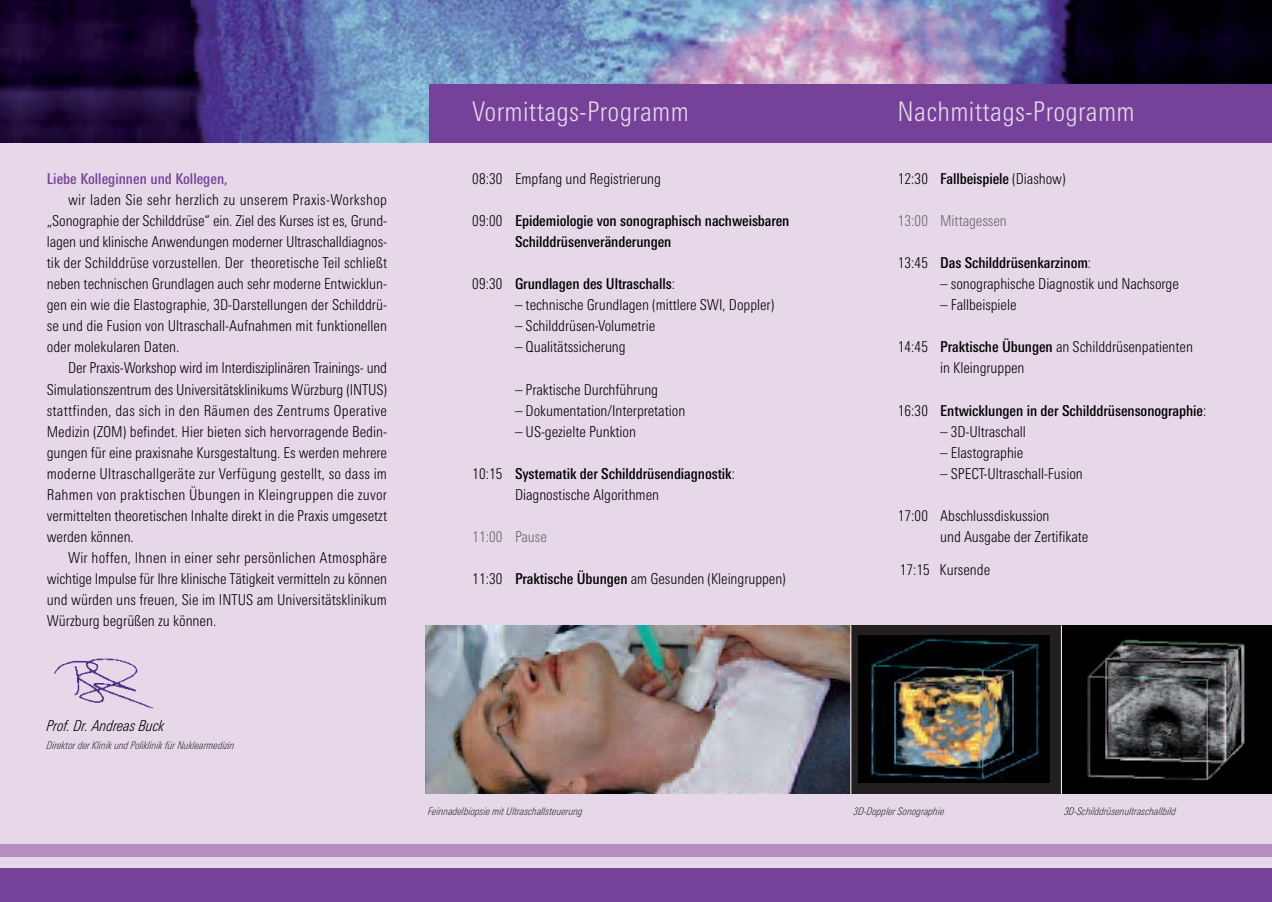
<style>
.page{position:relative;width:1272px;height:902px;background:#fff}
.page>*{position:absolute;margin:0;border:0;box-sizing:border-box;transform-origin:0 0}
.t1{font:300 condensed 27px "LT Univers";letter-spacing:.015em;color:#e6d8e9}
.t2{font:300 condensed 15px/21px "LT Univers";letter-spacing:-.005em;color:#000;text-align:justify}
.t3{font:500 condensed 15px/21px "LT Univers";letter-spacing:-.005em;color:#000}
.t4{font:500 condensed 15px "LT Univers";color:#764199}
.t5{font:300 condensed 15px "LT Univers";letter-spacing:-.005em;color:#666}
.t6{font:italic 300 condensed 15px "LT Univers";color:#000}
.t7{font:italic 300 condensed 10.5px "LT Univers";color:#333}
.s1{font-weight:300}
.s2{font-weight:500}
</style>
<div class="page">
<div style="left:0;top:0;width:1271px;height:901px;background:#e6d8e9"></div>
<img style="left:0;top:0;width:1271px;height:142px">
<div style="left:429px;top:84px;width:842px;height:58px;background:#764199"></div>
<div style="left:0;top:868px;width:1271px;height:33px;background:#764199"></div>
<div style="left:0;top:843px;width:1271px;height:13px;background:#b48ec1"></div>
<div style="left:850px;top:625px;width:211px;height:168px;background:#231f20"></div>
<img style="left:858px;top:635px;width:191px;height:147px">
<img style="left:1061px;top:625px;width:210px;height:168px">
<img style="left:425px;top:625px;width:425px;height:168px">
<img style="left:54px;top:658px;width:100px;height:51px">
<hr style="left:1060px;top:625px;width:1px;height:169px;background:#fff">
<hr style="left:850px;top:625px;width:1px;height:169px;background:#fff">
<p class="t4" style="left:47px;top:170px;width:182px">Liebe Kolleginnen und Kollegen,</p>
<p class="t2" style="left:47px;top:189px;width:342px;text-indent:21px">wir laden Sie sehr herzlich zu unserem Praxis-Workshop „Sonographie der Schilddrüse“ ein. Ziel des Kurses ist es, Grund&shy;lagen und klinische Anwendungen moderner Ultraschalldiagnos&shy;tik der Schilddrüse vorzustellen. Der theoretische Teil schließt neben technischen Grundlagen auch sehr moderne Entwicklun&shy;gen ein wie die Elastographie, 3D-Darstellungen der Schilddrü&shy;se und die Fusion von Ultraschall-Aufnahmen mit funktionellen oder molekularen Daten.</p>
<p class="t2" style="left:47px;top:357px;width:342px;text-indent:21px">Der Praxis-Workshop wird im Interdisziplinären Trainings- und Simulationszentrum des Universitätsklinikums Würzburg (INTUS) stattfinden, das sich in den Räumen des Zentrums Operative Medizin (ZOM) befindet. Hier bieten sich hervorragende Bedin&shy;gungen für eine praxisnahe Kursgestaltung. Es werden mehrere moderne Ultraschallgeräte zur Verfügung gestellt, so dass im Rahmen von praktischen Übungen in Kleingruppen die zuvor vermittelten theoretischen Inhalte direkt in die Praxis umgesetzt werden können.</p>
<p class="t2" style="left:47px;top:546px;width:342px;text-indent:21px">Wir hoffen, Ihnen in einer sehr persönlichen Atmosphäre wichtige Impulse für Ihre klinische Tätigkeit vermitteln zu können und würden uns freuen, Sie im INTUS am Universitätsklinikum Würzburg begrüßen zu können.</p>
<p class="t6" style="left:47px;top:716px;width:119px">Prof. Dr. Andreas Buck</p>
<p class="t7" style="left:47px;top:739px;width:189px">Direktor der Klinik und Poliklinik für Nuklearmedizin</p>
<h1 class="t1" style="left:472px;top:96px;width:218px">Vormittags-Programm</h1>
<h1 class="t1" style="left:897px;top:96px;width:239px">Nachmittags-Programm</h1>
<p class="t2" style="left:472px;top:168px;width:32px">08:30</p>
<p class="t2" style="left:472px;top:210px;width:32px">09:00</p>
<p class="t2" style="left:472px;top:273px;width:32px">09:30</p>
<p class="t2" style="left:472px;top:462px;width:32px">10:15</p>
<p class="t5" style="left:472px;top:527px;width:32px">11:00</p>
<p class="t2" style="left:472px;top:567px;width:32px">11:30</p>
<p class="t2" style="left:515px;top:168px;width:147px">Empfang und Registrierung</p>
<p class="t3" style="left:515px;top:210px;width:276px">Epidemiologie von sonographisch nachweisbaren<br>Schilddrüsenveränderungen</p>
<p class="t3" style="left:515px;top:273px;width:161px">Grundlagen des Ultraschalls<span class="s1">:</span></p>
<p class="t2" style="left:515px;top:294px;width:261px">– technische Grundlagen (mittlere SWI, Doppler)</p>
<p class="t2" style="left:515px;top:315px;width:142px">– Schilddrüsen-Volumetrie</p>
<p class="t2" style="left:515px;top:336px;width:112px">– Qualitätssicherung</p>
<p class="t2" style="left:515px;top:378px;width:145px">– Praktische Durchführung</p>
<p class="t2" style="left:515px;top:399px;width:172px">– Dokumentation/Interpretation</p>
<p class="t2" style="left:515px;top:420px;width:123px">– US-gezielte Punktion</p>
<p class="t3" style="left:515px;top:462px;width:221px">Systematik der Schilddrüsendiagnostik<span class="s1">:<br>Diagnostische Algorithmen</span></p>
<p class="t5" style="left:515px;top:527px;width:33px">Pause</p>
<p class="t2" style="left:515px;top:567px;width:272px"><span class="s2">Praktische Übungen</span> am Gesunden (Kleingruppen)</p>
<p class="t2" style="left:897px;top:168px;width:32px">12:30</p>
<p class="t5" style="left:897px;top:212px;width:32px">13:00</p>
<p class="t2" style="left:897px;top:252px;width:32px">13:45</p>
<p class="t2" style="left:897px;top:336px;width:32px">14:45</p>
<p class="t2" style="left:897px;top:399px;width:32px">16:30</p>
<p class="t2" style="left:897px;top:504px;width:32px">17:00</p>
<p class="t3" style="left:940px;top:168px;width:127px">Fallbeispiele <span class="s1">(Diashow)</span></p>
<p class="t5" style="left:940px;top:212px;width:68px">Mittagessen</p>
<p class="t3" style="left:940px;top:252px;width:152px">Das Schilddrüsenkarzinom<span class="s1">:</span></p>
<p class="t2" style="left:940px;top:273px;width:240px">– sonographische Diagnostik und Nachsorge</p>
<p class="t2" style="left:940px;top:294px;width:78px">– Fallbeispiele</p>
<p class="t2" style="left:940px;top:336px;width:254px"><span class="s2">Praktische Übungen</span> an Schilddrüsenpatienten in Kleingruppen</p>
<p class="t3" style="left:940px;top:399px;width:268px">Entwicklungen in der Schilddrüsensonographie<span class="s1">:</span></p>
<p class="t2" style="left:940px;top:420px;width:87px">– 3D-Ultraschall</p>
<p class="t2" style="left:940px;top:441px;width:85px">– Elastographie</p>
<p class="t2" style="left:940px;top:462px;width:144px">– SPECT-Ultraschall-Fusion</p>
<p class="t2" style="left:940px;top:504px;width:150px">Abschlussdiskussion<br>und Ausgabe der Zertifikate</p>
<p class="t2" style="left:899px;top:558px;width:92px">17:15 Kursende</p>
<p class="t7" style="left:428px;top:805px;width:156px">Feinnadelbiopsie mit Ultraschallsteuerung</p>
<p class="t7" style="left:853px;top:805px;width:92px">3D-Doppler Sonographie</p>
<p class="t7" style="left:1064px;top:805px;width:113px">3D-Schilddrüsenultraschallbild</p>
</div>
